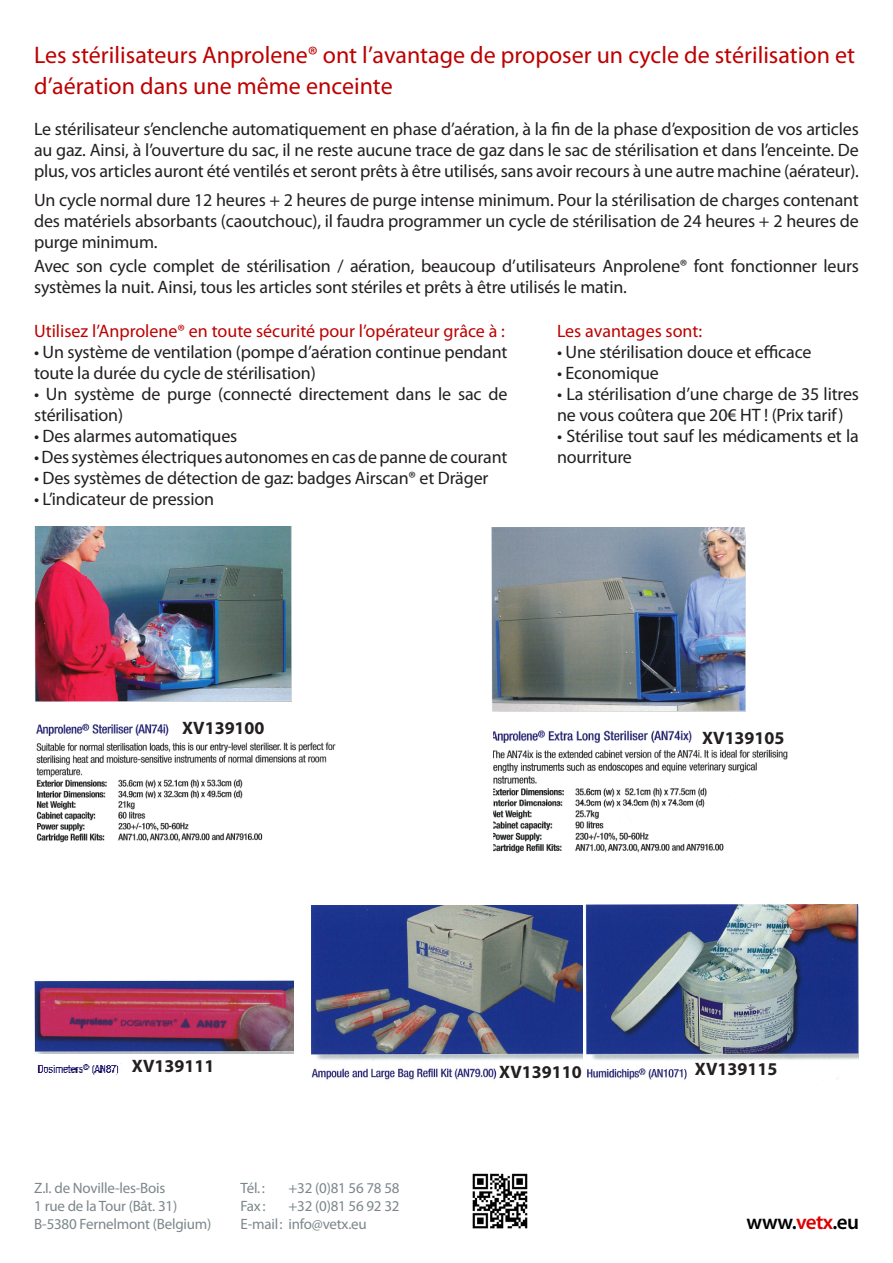
<style>
.page{position:relative;width:893px;height:1263px;background:#fff}
.page>*{position:absolute;margin:0;border:0;box-sizing:border-box;transform-origin:0 0}
.t1{font:24px/31.5px "Myriad Pro";color:#be0000}
.t2{font:600 21px "Myriad Pro";letter-spacing:-.03em;color:#000001}
.t3{font:18px/21px "Myriad Pro";letter-spacing:-.01em;color:#231f20}
.t4{font:18px "Myriad Pro";color:#be0000}
.t5{font:700 18px "Myriad Pro";color:#231f20}
.t6{font:15px/18px "Myriad Pro";letter-spacing:-.015em;color:#7c868a}
.s1{color:#db0000}
</style>
<div class="page">
<img style="left:472px;top:1173px;width:56px;height:56px">
<img style="left:311px;top:906px;width:271px;height:174px">
<img style="left:34px;top:527px;width:258px;height:174px">
<img style="left:36px;top:723px;width:300px;height:120px">
<img style="left:491px;top:527px;width:254px;height:184px">
<img style="left:493px;top:730px;width:295px;height:123px">
<img style="left:585px;top:905px;width:274px;height:175px">
<img style="left:37px;top:1042px;width:257px;height:33px">
<img style="left:34px;top:980px;width:259px;height:74px">
<p class="t1" style="left:34px;top:38px;width:822px">Les stérilisateurs Anprolene® ont l’avantage de proposer un cycle de stérilisation et d’aération dans une même enceinte</p>
<p class="t3" style="left:34px;top:118px;width:826px;text-align:justify">Le stérilisateur s’enclenche automatiquement en phase d’aération, à la fin de la phase d’exposition de vos articles au gaz. Ainsi, à l’ouverture du sac, il ne reste aucune trace de gaz dans le sac de stérilisation et dans l’enceinte. De plus, vos articles auront été ventilés et seront prêts à être utilisés, sans avoir recours à une autre machine (aérateur).</p>
<p class="t3" style="left:34px;top:189px;width:826px;text-align:justify">Un cycle normal dure 12 heures + 2 heures de purge intense minimum. Pour la stérilisation de charges contenant des matériels absorbants (caoutchouc), il faudra programmer un cycle de stérilisation de 24 heures + 2 heures de purge minimum.</p>
<p class="t3" style="left:34px;top:255px;width:826px">Avec son cycle complet de stérilisation / aération, beaucoup d’utilisateurs Anprolene® font fonctionner leurs systèmes la nuit. Ainsi, tous les articles sont stériles et prêts à être utilisés le matin.</p>
<p class="t4" style="left:557px;top:320px;width:147px">Les avantages sont:</p>
<p class="t3" style="left:557px;top:341px;width:256px">• Une stérilisation douce et efficace</p>
<p class="t3" style="left:557px;top:362px;width:103px">• Economique</p>
<p class="t3" style="left:557px;top:383px;width:303px">• La stérilisation d’une charge de 35 litres ne vous coûtera que 20€ HT ! (Prix tarif)</p>
<p class="t3" style="left:557px;top:425px;width:303px">• Stérilise tout sauf les médicaments et la nourriture</p>
<p class="t4" style="left:34px;top:320px;width:472px">Utilisez l’Anprolene® en toute sécurité pour l’opérateur grâce à :</p>
<p class="t3" style="left:34px;top:341px;width:475px">• Un système de ventilation (pompe d’aération continue pendant toute la durée du cycle de stérilisation)</p>
<p class="t3" style="left:34px;top:383px;width:475px">• Un système de purge (connecté directement dans le sac de stérilisation)</p>
<p class="t3" style="left:34px;top:425px;width:205px">• Des alarmes automatiques</p>
<p class="t3" style="left:34px;top:446px;width:475px">• Des systèmes électriques autonomes en cas de panne de courant</p>
<p class="t3" style="left:34px;top:467px;width:456px">• Des systèmes de détection de gaz: badges Airscan® et Dräger</p>
<p class="t3" style="left:34px;top:488px;width:182px">• L’indicateur de pression</p>
<p class="t5" style="left:182px;top:716px;width:84px">XV139100</p>
<p class="t5" style="left:702px;top:726px;width:84px">XV139105</p>
<p class="t5" style="left:132px;top:1054px;width:84px">XV139111</p>
<p class="t6" style="left:34px;top:1178px;width:179px">Z.I. de Noville-les-Bois<br>1 rue de la Tour (Bât. 31)<br>B-5380 Fernelmont (Belgium)</p>
<p class="t6" style="left:241px;top:1178px;width:26px">Tél.:</p>
<p class="t6" style="left:289px;top:1178px;width:113px">+32 (0)81 56 78 58</p>
<p class="t6" style="left:241px;top:1196px;width:161px;text-indent:48px">+32 (0)81 56 92 32<br>E-mail: info@vetx.eu</p>
<p class="t6" style="left:241px;top:1196px;width:26px">Fax:</p>
<p class="t5" style="left:499px;top:1060px;width:84px">XV139110</p>
<p class="t5" style="left:695px;top:1057px;width:84px">XV139115</p>
<p class="t2" style="left:747px;top:1208px;width:114px">www.<span class="s1">vetx</span>.eu</p>
</div>
